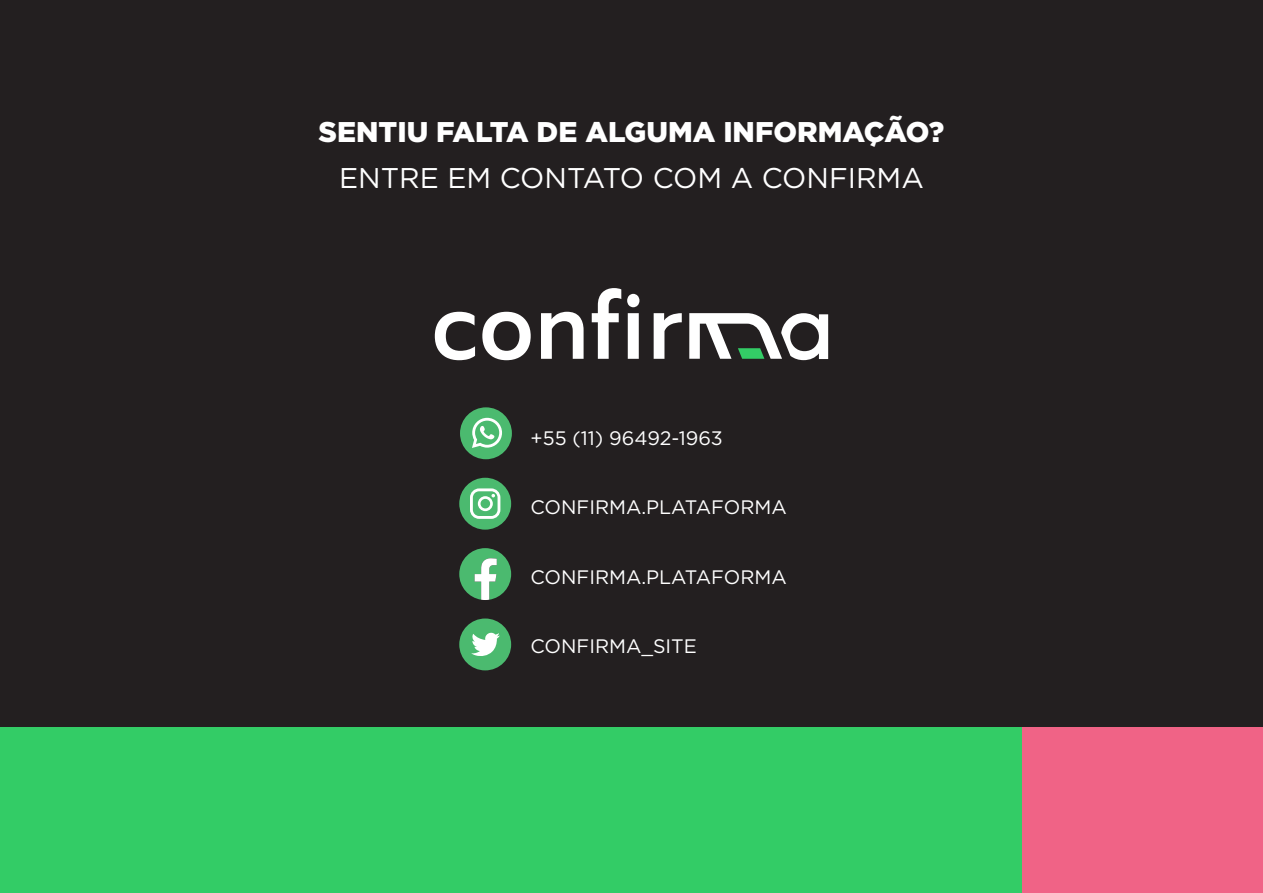
<style>
.page{position:relative;width:1263px;height:893px;background:#fff}
.page>*{position:absolute;margin:0;border:0;box-sizing:border-box;transform-origin:0 0}
.t1{font:900 28.5px "Gotham";color:#fff}
.t2{font:28.5px "Gotham";color:#fff}
.t3{font:19.5px "Gotham";color:#fff}
</style>
<div class="page">
<div style="left:0;top:0;width:1263px;height:727px;background:#231f20"></div>
<svg style="left:435px;top:312px;width:40px;height:48px"></svg>
<svg style="left:482px;top:312px;width:49px;height:48px"></svg>
<svg style="left:541px;top:312px;width:43px;height:47px"></svg>
<svg style="left:592px;top:288px;width:29px;height:71px"></svg>
<svg style="left:627px;top:294px;width:12px;height:65px"></svg>
<svg style="left:654px;top:313px;width:28px;height:46px"></svg>
<svg style="left:689px;top:313px;width:139px;height:47px"></svg>
<div style="left:459px;top:618px;width:52px;height:52px;background:#4bba6f;border-radius:50%"></div>
<svg style="left:471px;top:633px;width:29px;height:23px"></svg>
<div style="left:459px;top:478px;width:52px;height:52px;background:#4bba6f;border-radius:50%"></div>
<svg style="left:470px;top:488px;width:30px;height:31px"></svg>
<svg style="left:459px;top:548px;width:52px;height:52px"></svg>
<div style="left:460px;top:407px;width:52px;height:52px;background:#4bba6f;border-radius:50%"></div>
<svg style="left:472px;top:418px;width:30px;height:30px"></svg>
<div style="left:0;top:727px;width:1023px;height:166px;background:#3c6"></div>
<div style="left:1023px;top:727px;width:240px;height:166px;background:#f06386"></div>
<p class="t1" style="left:319px;top:112px;width:627px">SENTIU FALTA DE ALGUMA INFORMAÇÃO?</p>
<p class="t2" style="left:339px;top:160px;width:586px">ENTRE EM CONTATO COM A CONFIRMA</p>
<p class="t3" style="left:530px;top:426px;width:194px">+55 (11) 96492-1963</p>
<p class="t3" style="left:530px;top:495px;width:258px">CONFIRMA.PLATAFORMA</p>
<p class="t3" style="left:530px;top:564px;width:258px">CONFIRMA.PLATAFORMA</p>
<p class="t3" style="left:530px;top:633px;width:168px">CONFIRMA_SITE</p>
</div>
